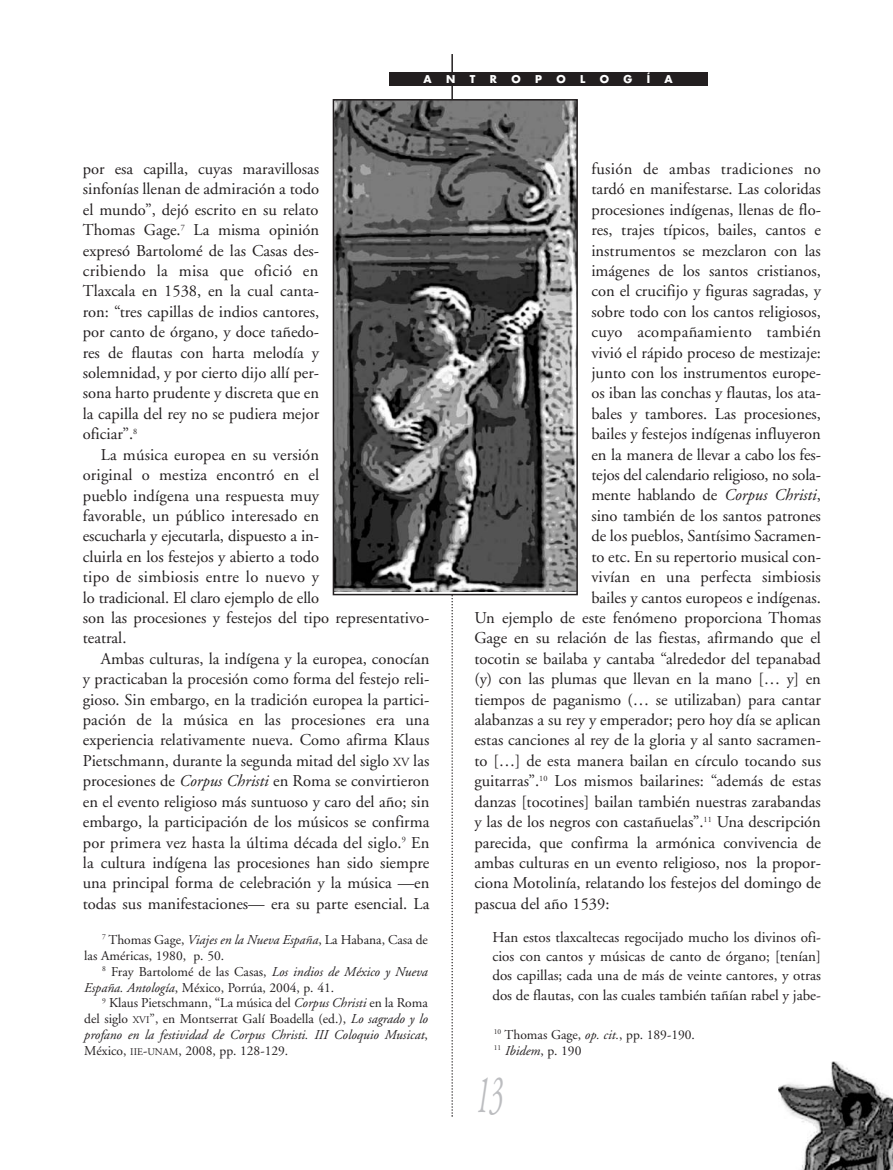
<style>
.page{position:relative;width:893px;height:1170px;background:#fff}
.page>*{position:absolute;margin:0;border:0;box-sizing:border-box;transform-origin:0 0}
.t1{font:italic 54px "Adobe Garamond";color:#bcbdc0;scale:.5 1}
.t2{font:16.5px/20.4px "Adobe Garamond";color:#231f20;text-align:justify}
.t3{font:16.5px "Adobe Garamond";letter-spacing:.02em;color:#231f20}
.t4{font:15px/19.4px "Adobe Garamond";color:#231f20;text-align:justify}
.t5{font:13.5px/15.9px "Adobe Garamond";color:#231f20}
.t6{font:700 10.5px "Futura";color:#fff}
.s1{font-size:12.3px}
.s2{font-style:italic}
.s3{font-size:10.2px}
</style>
<div class="page">
<hr style="left:451px;top:54px;width:2px;height:306px;background:#231f20">
<svg style="left:451px;top:595px;width:2px;height:521px"></svg>
<div style="left:389px;top:72px;width:318px;height:14px;background:#231f20"></div>
<img style="left:336px;top:102px;width:239px;height:490px">
<div style="left:333px;top:99px;width:245px;height:496px;border:2px solid #231f20"></div>
<img style="left:779px;top:1061px;width:114px;height:108px">
<p class="t6" style="left:424px;top:74px;width:10px">A</p>
<p class="t6" style="left:446px;top:74px;width:11px">N</p>
<p class="t6" style="left:470px;top:74px;width:7px">T</p>
<p class="t6" style="left:490px;top:74px;width:9px">R</p>
<p class="t6" style="left:511px;top:74px;width:11px">O</p>
<p class="t6" style="left:535px;top:74px;width:8px">P</p>
<p class="t6" style="left:556px;top:74px;width:11px">O</p>
<p class="t6" style="left:580px;top:74px;width:7px">L</p>
<p class="t6" style="left:600px;top:74px;width:11px">O</p>
<p class="t6" style="left:623px;top:74px;width:10px">G</p>
<p class="t6" style="left:647px;top:74px;width:5px">Í</p>
<p class="t6" style="left:664px;top:74px;width:10px">A</p>
<p class="t2" style="left:83px;top:160px;width:238px">por esa capilla, cuyas maravillosas sinfonías llenan de admiración a todo el mundo”, dejó escrito en su relato Thomas Gage.<sup>7</sup> La misma opinión expresó Bartolomé de las Casas des&shy;cribiendo la misa que ofició en Tlaxcala en 1538, en la cual canta&shy;ron: “tres capillas de indios cantores, por canto de órgano, y doce tañedo&shy;res de flautas con harta melodía y solemnidad, y por cierto dijo allí per&shy;sona harto prudente y discreta que en la capilla del rey no se pudiera mejor oficiar”.<sup>8</sup></p>
<p class="t2" style="left:83px;top:445px;width:348px;text-align:left;text-indent:18px">La música europea en su versión<br>original o mestiza encontró en el<br>pueblo indígena una respuesta muy<br>favorable, un público interesado en<br>escucharla y ejecutarla, dispuesto a in-<br>cluirla en los festejos y abierto a todo<br>tipo de simbiosis entre lo nuevo y<br>lo tradicional. El claro ejemplo de ello<br>son las procesiones y festejos del tipo representativo&shy;teatral.</p>
<p class="t2" style="left:83px;top:649px;width:348px;text-indent:18px">Ambas culturas, la indígena y la europea, conocían y practicaban la procesión como forma del festejo reli&shy;gioso. Sin embargo, en la tradición europea la partici&shy;pación de la música en las procesiones era una experiencia relativamente nueva. Como afirma Klaus Pietschmann, durante la segunda mitad del siglo <span class="s1">XV</span> las procesiones de <span class="s2">Corpus Christi</span> en Roma se convirtieron en el evento religioso más suntuoso y caro del año; sin embargo, la participación de los músicos se confirma por primera vez hasta la última década del siglo.<sup>9</sup> En la cultura indígena las procesiones han sido siempre una principal forma de celebración y la música —en todas sus manifestaciones— era su parte esencial. La</p>
<p class="t5" style="left:84px;top:932px;width:345px;text-indent:18px"><sup>7</sup> Thomas Gage, <span class="s2">Viajes en la Nueva España</span>, La Habana, Casa de las Américas, 1980, p. 50.</p>
<p class="t5" style="left:84px;top:964px;width:345px;text-indent:18px"><sup>8</sup> Fray Bartolomé de las Casas, <span class="s2">Los indios de México y Nueva<br>España. Antología</span>, México, Porrúa, 2004, p. 41.</p>
<p class="t5" style="left:84px;top:996px;width:345px;text-align:justify;text-indent:18px"><sup>9</sup> Klaus Pietschmann, “La música del <span class="s2">Corpus Christi</span> en la Roma del siglo <span class="s3">XVI</span>”, en Montserrat Galí Boadella (ed.), <span class="s2">Lo sagrado y lo profano en la festividad de Corpus Christi. III Coloquio Musicat</span>, México, <span class="s3">IIE</span>-<span class="s3">UNAM</span>, 2008, pp. 128-129.</p>
<p class="t3" style="left:591px;top:162px;width:231px">fusión de ambas tradiciones no</p>
<p class="t2" style="left:591px;top:180px;width:231px">tardó en manifestarse. Las coloridas</p>
<p class="t2" style="left:591px;top:201px;width:231px">procesiones indígenas, llenas de flo-</p>
<p class="t2" style="left:591px;top:221px;width:231px">res, trajes típicos, bailes, cantos e</p>
<p class="t2" style="left:591px;top:241px;width:231px">instrumentos se mezclaron con las</p>
<p class="t2" style="left:591px;top:262px;width:231px">imágenes de los santos cristianos,</p>
<p class="t2" style="left:591px;top:282px;width:231px">con el crucifijo y figuras sagradas, y</p>
<p class="t2" style="left:591px;top:303px;width:231px">sobre todo con los cantos religiosos,</p>
<p class="t3" style="left:591px;top:325px;width:231px">cuyo acompañamiento también</p>
<p class="t2" style="left:591px;top:343px;width:231px">vivió el rápido proceso de mestizaje:</p>
<p class="t2" style="left:591px;top:364px;width:231px">junto con los instrumentos europe-</p>
<p class="t2" style="left:591px;top:384px;width:231px">os iban las conchas y flautas, los ata-</p>
<p class="t2" style="left:591px;top:405px;width:231px">bales y tambores. Las procesiones,</p>
<p class="t2" style="left:591px;top:425px;width:231px">bailes y festejos indígenas influyeron</p>
<p class="t2" style="left:591px;top:445px;width:231px">en la manera de llevar a cabo los fes-</p>
<p class="t2" style="left:591px;top:466px;width:231px">tejos del calendario religioso, no sola-</p>
<p class="t2" style="left:591px;top:486px;width:231px">mente hablando de <span class="s2">Corpus Christi</span>,</p>
<p class="t2" style="left:591px;top:507px;width:231px">sino también de los santos patrones</p>
<p class="t2" style="left:591px;top:527px;width:231px">de los pueblos, Santísimo Sacramen-</p>
<p class="t2" style="left:591px;top:547px;width:231px">to etc. En su repertorio musical con-</p>
<p class="t2" style="left:591px;top:568px;width:231px">vivían en una perfecta simbiosis</p>
<p class="t2" style="left:591px;top:588px;width:231px">bailes y cantos europeos e indígenas.</p>
<p class="t2" style="left:474px;top:609px;width:348px">Un ejemplo de este fenómeno proporciona Thomas</p>
<p class="t2" style="left:474px;top:629px;width:348px">Gage en su relación de las fiestas, afirmando que el</p>
<p class="t2" style="left:474px;top:649px;width:348px">tocotin se bailaba y cantaba “alrededor del tepanabad</p>
<p class="t2" style="left:474px;top:670px;width:348px">(y) con las plumas que llevan en la mano [… y] en</p>
<p class="t2" style="left:474px;top:690px;width:348px">tiempos de paganismo (… se utilizaban) para cantar</p>
<p class="t2" style="left:474px;top:711px;width:348px">alabanzas a su rey y emperador; pero hoy día se aplican</p>
<p class="t2" style="left:474px;top:731px;width:348px">estas canciones al rey de la gloria y al santo sacramen-</p>
<p class="t2" style="left:474px;top:751px;width:348px">to […] de esta manera bailan en círculo tocando sus</p>
<p class="t2" style="left:474px;top:772px;width:348px">guitarras”.<sup>10</sup> Los mismos bailarines: “además de estas</p>
<p class="t2" style="left:474px;top:792px;width:348px">danzas [tocotines] bailan también nuestras zarabandas</p>
<p class="t2" style="left:474px;top:813px;width:348px">y las de los negros con castañuelas”.<sup>11</sup> Una descripción</p>
<p class="t2" style="left:474px;top:833px;width:348px">parecida, que confirma la armónica convivencia de</p>
<p class="t2" style="left:474px;top:853px;width:348px">ambas culturas en un evento religioso, nos la propor-</p>
<p class="t2" style="left:474px;top:874px;width:348px">ciona Motolinía, relatando los festejos del domingo de</p>
<p class="t2" style="left:474px;top:894px;width:137px">pascua del año 1539:</p>
<p class="t4" style="left:492px;top:928px;width:330px">Han estos tlaxcaltecas regocijado mucho los divinos ofi&shy;cios con cantos y músicas de canto de órgano; [tenían] dos capillas; cada una de más de veinte cantores, y otras dos de flautas, con las cuales también tañían rabel y jabe-</p>
<p class="t5" style="left:494px;top:1027px;width:203px"><sup>10</sup> Thomas Gage, <span class="s2">op. cit.</span>, pp. 189-190.<br><sup>11</sup> <span class="s2">Ibidem</span>, p. 190</p>
<h1 class="t1" style="left:476px;top:1073px;width:55px">13</h1>
</div>
